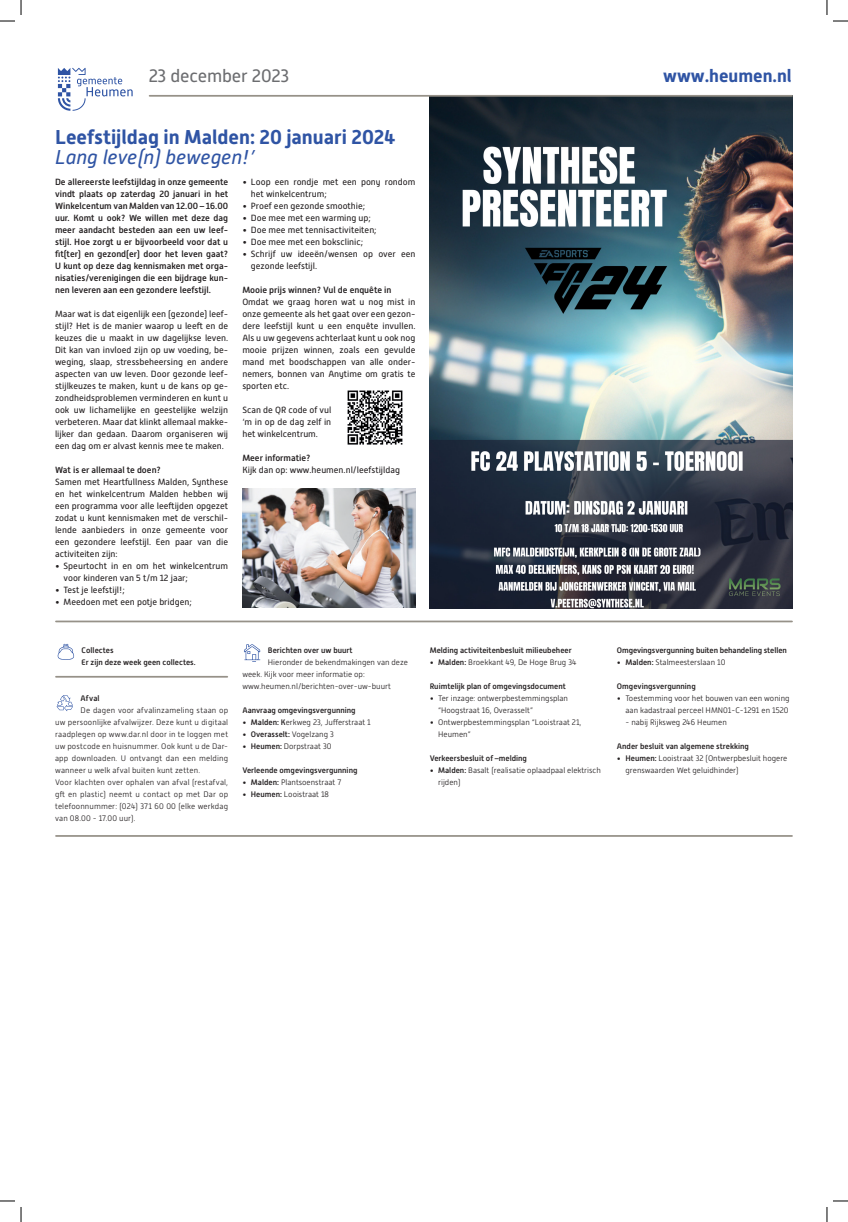
<style>
.page{position:relative;width:848px;height:1222px;background:#fff}
.page>*{position:absolute;margin:0;border:0;box-sizing:border-box;transform-origin:0 0}
.kop{font:700 20px "Alwyn New";color:#2f54a4}
.kop-2{font:italic 20px "Alwyn New";color:#2f54a4}
.t1{font:18px "Alwyn New";letter-spacing:-.01em;color:#6c6d70}
.kopje_18_20{font:700 18px "Alwyn New";color:#2f54a4}
.bijschrift{font:9px/12px "Alwyn New";color:#231f20;text-align:justify}
.bijschrift-2{font:500 9px/12px "Alwyn New";color:#231f20;text-align:justify}
.pt_agenda_berichten{font:300 8px/12px "Alwyn New";color:#231f20}
.pt_agenda_berichten-2{font:500 8px "Alwyn New";color:#231f20}
.bijschrift-3{font:500 8px "Alwyn New";letter-spacing:.02em;color:#231f20}
.s1{font-weight:500}
.s2{font-weight:300}
</style>
<div class="page">
<img style="left:429px;top:95px;width:363px;height:513px">
<svg style="left:58px;top:68px;width:75px;height:43px"></svg>
<hr style="left:149px;top:95px;width:642px;height:2px;background:#969188">
<svg style="left:58px;top:643px;width:16px;height:17px"></svg>
<svg style="left:57px;top:695px;width:16px;height:16px"></svg>
<hr style="left:56px;top:675px;width:171px;height:2px;background:#969188">
<svg style="left:244px;top:644px;width:16px;height:18px"></svg>
<hr style="left:56px;top:835px;width:735px;height:1px;background:#969188">
<hr style="left:56px;top:620px;width:735px;height:2px;background:#969188">
<img style="left:347px;top:390px;width:56px;height:55px">
<img style="left:242px;top:488px;width:173px;height:119px">
<svg style="left:0;top:0;width:22px;height:22px"></svg>
<svg style="left:0;top:1200px;width:22px;height:21px"></svg>
<svg style="left:826px;top:0;width:21px;height:22px"></svg>
<svg style="left:826px;top:1200px;width:21px;height:21px"></svg>
<p class="t1" style="left:149px;top:66px;width:142px">23 december 2023</p>
<p class="kopje_18_20" style="left:663px;top:65px;width:130px">www.heumen.nl</p>
<p class="kop" style="left:55px;top:125px;width:341px">Leefstijldag in Malden: 20 januari 2024</p>
<p class="kop-2" style="left:55px;top:146px;width:201px">Lang leve(n) bewegen!’</p>
<p class="bijschrift-2" style="left:55px;top:176px;width:174px">De allereerste leefstijldag in onze gemeente vindt plaats op zaterdag 20 januari in het Winkelcentum van Malden van 12.00 – 16.00 uur. Komt u ook? We willen met deze dag meer aandacht besteden aan een uw leef&shy;stijl. Hoe zorgt u er bijvoorbeeld voor dat u fit(ter) en gezond(er) door het leven gaat?<br>U kunt op deze dag kennismaken met orga&shy;nisaties/verenigingen die een bijdrage kun&shy;nen leveren aan een gezondere leefstijl.</p>
<p class="bijschrift" style="left:55px;top:308px;width:174px">Maar wat is dat eigenlijk een (gezonde) leef&shy;stijl? Het is de manier waarop u leeft en de keuzes die u maakt in uw dagelijkse leven.<br>Dit kan van invloed zijn op uw voeding, be&shy;weging, slaap, stressbeheersing en andere aspecten van uw leven. Door gezonde leef&shy;stijlkeuzes te maken, kunt u de kans op ge&shy;zondheidsproblemen verminderen en kunt u ook uw lichamelijke en geestelijke welzijn verbeteren. Maar dat klinkt allemaal makke&shy;lijker dan gedaan. Daarom organiseren wij een dag om er alvast kennis mee te maken.</p>
<p class="bijschrift-2" style="left:55px;top:464px;width:107px">Wat is er allemaal te doen?</p>
<p class="bijschrift" style="left:55px;top:476px;width:174px">Samen met Heartfullness Malden, Synthese en het winkelcentrum Malden hebben wij een programma voor alle leeftijden opgezet zodat u kunt kennismaken met de verschil&shy;lende aanbieders in onze gemeente voor een gezondere leefstijl. Een paar van die activiteiten zijn:</p>
<p class="bijschrift" style="left:64px;top:560px;width:166px;text-indent:-9px">• Speurtocht in en om het winkelcentrum voor kinderen van 5 t/m 12 jaar;</p>
<p class="bijschrift" style="left:55px;top:584px;width:71px">• Test je leefstijl!;</p>
<p class="bijschrift" style="left:55px;top:596px;width:138px">• Meedoen met een potje bridgen;</p>
<p class="bijschrift" style="left:251px;top:176px;width:166px;text-indent:-9px">• Loop een rondje met een pony rondom het winkelcentrum;</p>
<p class="bijschrift" style="left:242px;top:200px;width:124px">• Proef een gezonde smoothie;</p>
<p class="bijschrift" style="left:242px;top:212px;width:130px">• Doe mee met een warming up;</p>
<p class="bijschrift" style="left:242px;top:224px;width:136px">• Doe mee met tennisactiviteiten;</p>
<p class="bijschrift" style="left:242px;top:236px;width:122px">• Doe mee met een boksclinic;</p>
<p class="bijschrift" style="left:251px;top:248px;width:166px;text-indent:-9px">• Schrijf uw ideeën/wensen op over een gezonde leefstijl.</p>
<p class="bijschrift-2" style="left:242px;top:284px;width:150px">Mooie prijs winnen? Vul de enquête in</p>
<p class="bijschrift" style="left:242px;top:296px;width:174px">Omdat we graag horen wat u nog mist in onze gemeente als het gaat over een gezon&shy;dere leefstijl kunt u een enquête invullen.<br>Als u uw gegevens achterlaat kunt u ook nog mooie prijzen winnen, zoals een gevulde mand met boodschappen van alle onder&shy;nemers, bonnen van Anytime om gratis te sporten etc.</p>
<p class="bijschrift" style="left:242px;top:404px;width:90px">Scan de QR code of vul ‘m in op de dag zelf in het winkelcentrum.</p>
<p class="bijschrift-2" style="left:242px;top:452px;width:70px">Meer informatie?</p>
<p class="bijschrift" style="left:242px;top:464px;width:159px">Kijk dan op: www.heumen.nl/leefstijldag</p>
<p class="pt_agenda_berichten-2" style="left:82px;top:646px;width:33px">Collectes</p>
<p class="pt_agenda_berichten-2" style="left:82px;top:658px;width:115px">Er zijn deze week geen collectes.</p>
<p class="bijschrift-3" style="left:81px;top:694px;width:21px">Afval</p>
<p class="pt_agenda_berichten" style="left:55px;top:704px;width:174px;text-align:justify;text-indent:26px">De dagen voor afvalinzameling staan op uw persoonlijke afvalwijzer. Deze kunt u digitaal raadplegen op www.dar.nl door in te loggen met uw postcode en huisnummer. Ook kunt u de Dar&shy;app downloaden. U ontvangt dan een melding wanneer u welk afval buiten kunt zetten.</p>
<p class="pt_agenda_berichten" style="left:55px;top:776px;width:174px;text-align:justify">Voor klachten over ophalen van afval (restafval, gft en plastic) neemt u contact op met Dar op telefoonnummer: (024) 371 60 00 (elke werkdag van 08.00 - 17.00 uur).</p>
<p class="pt_agenda_berichten-2" style="left:268px;top:646px;width:86px">Berichten over uw buurt</p>
<p class="pt_agenda_berichten" style="left:242px;top:656px;width:167px;text-indent:26px">Hieronder de bekendmakingen van deze week. Kijk voor meer informatie op:</p>
<p class="pt_agenda_berichten" style="left:242px;top:680px;width:150px">www.heumen.nl/berichten-over-uw-buurt</p>
<p class="pt_agenda_berichten-2" style="left:242px;top:706px;width:115px">Aanvraag omgevingsvergunning</p>
<p class="pt_agenda_berichten" style="left:242px;top:716px;width:130px"><span class="s1">• Malden: K</span>erkweg 23, Jufferstraat 1</p>
<p class="pt_agenda_berichten-2" style="left:242px;top:730px;width:93px">• Overasselt: <span class="s2">Vogelzang 3</span></p>
<p class="pt_agenda_berichten" style="left:242px;top:740px;width:90px"><span class="s1">• Heumen:</span> Dorpstraat 30</p>
<p class="pt_agenda_berichten-2" style="left:242px;top:766px;width:116px">Verleende omgevingsvergunning</p>
<p class="pt_agenda_berichten" style="left:242px;top:776px;width:100px"><span class="s1">• Malden:</span> Plantsoenstraat 7</p>
<p class="pt_agenda_berichten" style="left:242px;top:788px;width:88px"><span class="s1">• Heumen:</span> Looistraat 18</p>
<p class="pt_agenda_berichten-2" style="left:429px;top:646px;width:143px">Melding activiteitenbesluit milieubeheer</p>
<p class="pt_agenda_berichten" style="left:429px;top:656px;width:148px"><span class="s1">• Malden:</span> Broekkant 49, De Hoge Brug 34</p>
<p class="pt_agenda_berichten-2" style="left:429px;top:682px;width:138px">Ruimtelijk plan of omgevingsdocument</p>
<p class="pt_agenda_berichten" style="left:438px;top:692px;width:131px;text-indent:-9px">• Ter inzage: ontwerpbestemmingsplan “Hoogstraat 16, Overasselt”</p>
<p class="pt_agenda_berichten" style="left:429px;top:716px;width:153px">• Ontwerpbestemmingsplan “Looistraat 21,</p>
<p class="pt_agenda_berichten" style="left:438px;top:728px;width:34px">Heumen”</p>
<p class="pt_agenda_berichten-2" style="left:429px;top:754px;width:99px">Verkeersbesluit of –melding</p>
<p class="pt_agenda_berichten" style="left:438px;top:764px;width:164px;text-indent:-9px"><span class="s1">• Malden:</span> Basalt (realisatie oplaadpaal elektrisch rijden)</p>
<p class="pt_agenda_berichten-2" style="left:616px;top:646px;width:171px">Omgevingsvergunning buiten behandeling stellen</p>
<p class="pt_agenda_berichten" style="left:616px;top:656px;width:110px"><span class="s1">• Malden:</span> Stalmeesterslaan 10</p>
<p class="pt_agenda_berichten-2" style="left:616px;top:682px;width:80px">Omgevingsvergunning</p>
<p class="pt_agenda_berichten" style="left:616px;top:692px;width:174px;text-align:right">• Toestemming voor het bouwen van een woning aan kadastraal perceel HMN01-C-1291 en 1520</p>
<p class="pt_agenda_berichten" style="left:625px;top:716px;width:103px">- nabij Rijksweg 246 Heumen</p>
<p class="pt_agenda_berichten-2" style="left:616px;top:742px;width:133px">Ander besluit van algemene strekking</p>
<p class="pt_agenda_berichten" style="left:625px;top:752px;width:163px;text-indent:-9px"><span class="s1">• Heumen:</span> Looistraat 32 (Ontwerpbesluit hogere grenswaarden Wet geluidhinder)</p>
</div>
